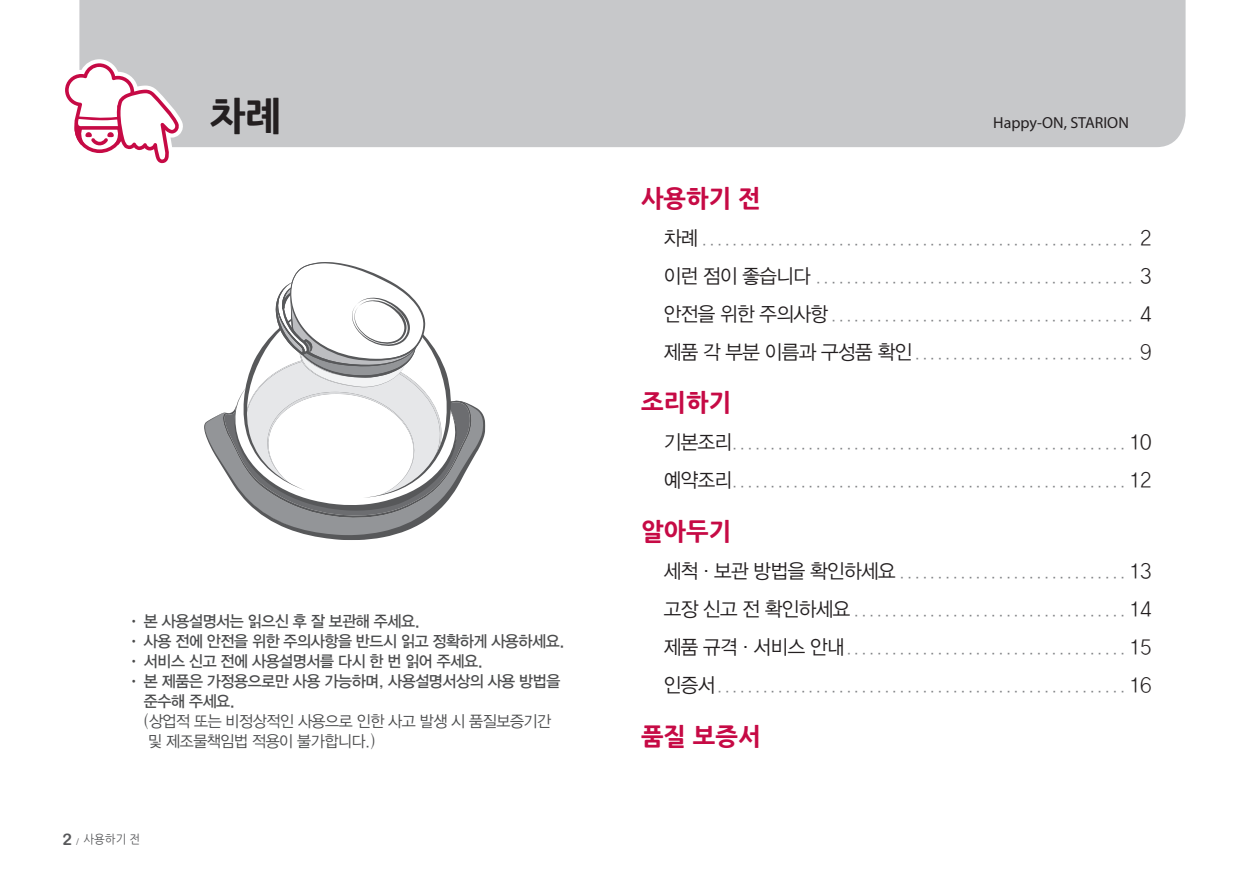
<style>
.page{position:relative;width:1248px;height:896px;background:#fff}
.page>*{position:absolute;margin:0;border:0;box-sizing:border-box;transform-origin:0 0}
.Title_Starion_STO-12{font:700 38px "Nanum Gothic OTF Extra";color:#231f20}
.Index_Starion_STO-12{font:700 24px "Nanum Gothic OTF Extra";color:#c60a45}
.Starion_광파오븐_목차_01{font:16px "Yoon Gothic L";color:#808285;scale:.95 1}
.t1{font:16px/20px "Yoon Gothic L";letter-spacing:-.025em;color:#4b4c4d;scale:.95 1}
.t2{font:16px "Yoon Gothic M";letter-spacing:-.025em;color:#4b4c4d;scale:.95 1}
.t3{font:16px "Myriad Pro";color:#231f20}
.t4{font:12px "Nanum Gothic OTF";color:#57585a;scale:.95 1}
.s1{font-family:"Yoon Gothic B"}
.s2{font-family:"Yoon Gothic M"}
.s3{font-family:"Arial Rounded MT Bold";font-size:16px}
.s4{font-size:8px}
.s5{font-size:20px;color:#231f20}
</style>
<div class="page">
<div style="left:79px;top:0;width:1106px;height:147px;background:#c7c8ca"></div>
<svg style="left:65px;top:59px;width:118px;height:105px"></svg>
<svg style="left:204px;top:262px;width:281px;height:278px"></svg>
<p class="Title_Starion_STO-12" style="left:210px;top:93px;width:73px">차례</p>
<p class="t2" style="left:127px;top:607px;width:310px"><span class="s1">ㆍ</span> 본 사용설명서는 읽으신 후 잘 보관해 주세요.</p>
<p class="t2" style="left:127px;top:627px;width:462px"><span class="s1">ㆍ</span> 사용 전에 안전을 위한 주의사항을 반드시 읽고 정확하게 사용하세요.</p>
<p class="t2" style="left:127px;top:647px;width:376px"><span class="s1">ㆍ</span> 서비스 신고 전에 사용설명서를 다시 한 번 읽어 주세요.</p>
<p class="t1" style="left:144px;top:669px;width:440px;text-indent:-17px"><span class="s1">ㆍ</span> <span class="s2">본 제품은 가정용으로만 사용 가능하며, 사용설명서상의 사용 방법을 준수해 주세요.<br></span>(상업적 또는 비정상적인 사용으로 인한 사고 발생 시 품질보증기간 및 제조물책임법 적용이 불가합니다.)</p>
<p class="t4" style="left:62px;top:832px;width:83px"><span class="s3">2</span> <span class="s4">/</span> 사용하기 전</p>
<p class="t3" style="left:993px;top:113px;width:137px">Happy-ON, STARION</p>
<p class="Index_Starion_STO-12" style="left:641px;top:184px;width:121px">사용하기 전</p>
<p class="Starion_광파오븐_목차_01" style="left:663px;top:225px;width:515px"><span class="s5">차례</span>......................................................... <span class="s5">2</span></p>
<p class="Starion_광파오븐_목차_01" style="left:663px;top:263px;width:515px"><span class="s5">이런 점이 좋습니다</span> .......................................... <span class="s5">3</span></p>
<p class="Starion_광파오븐_목차_01" style="left:663px;top:301px;width:515px"><span class="s5">안전을 위한 주의사항</span>........................................ <span class="s5">4</span></p>
<p class="Starion_광파오븐_목차_01" style="left:663px;top:339px;width:515px"><span class="s5">제품 각 부분 이름과 구성품 확인</span>............................. <span class="s5">9</span></p>
<p class="Index_Starion_STO-12" style="left:641px;top:388px;width:92px">조리하기</p>
<p class="Starion_광파오븐_목차_01" style="left:663px;top:430px;width:515px"><span class="s5">기본조리</span>....................................................<span class="s5">10</span></p>
<p class="Starion_광파오븐_목차_01" style="left:663px;top:468px;width:515px"><span class="s5">예약조리</span>....................................................<span class="s5">12</span></p>
<p class="Index_Starion_STO-12" style="left:641px;top:517px;width:92px">알아두기</p>
<p class="Starion_광파오븐_목차_01" style="left:663px;top:558px;width:515px"><span class="s5">세척 · 보관 방법을 확인하세요</span> ..............................<span class="s5">13</span></p>
<p class="Starion_광파오븐_목차_01" style="left:663px;top:596px;width:515px"><span class="s5">고장 신고 전 확인하세요</span>....................................<span class="s5">14</span></p>
<p class="Starion_광파오븐_목차_01" style="left:663px;top:634px;width:515px"><span class="s5">제품 규격 · 서비스 안내</span>.....................................<span class="s5">15</span></p>
<p class="Starion_광파오븐_목차_01" style="left:663px;top:672px;width:515px"><span class="s5">인증서</span>......................................................<span class="s5">16</span></p>
<p class="Index_Starion_STO-12" style="left:641px;top:721px;width:121px">품질 보증서</p>
</div>
